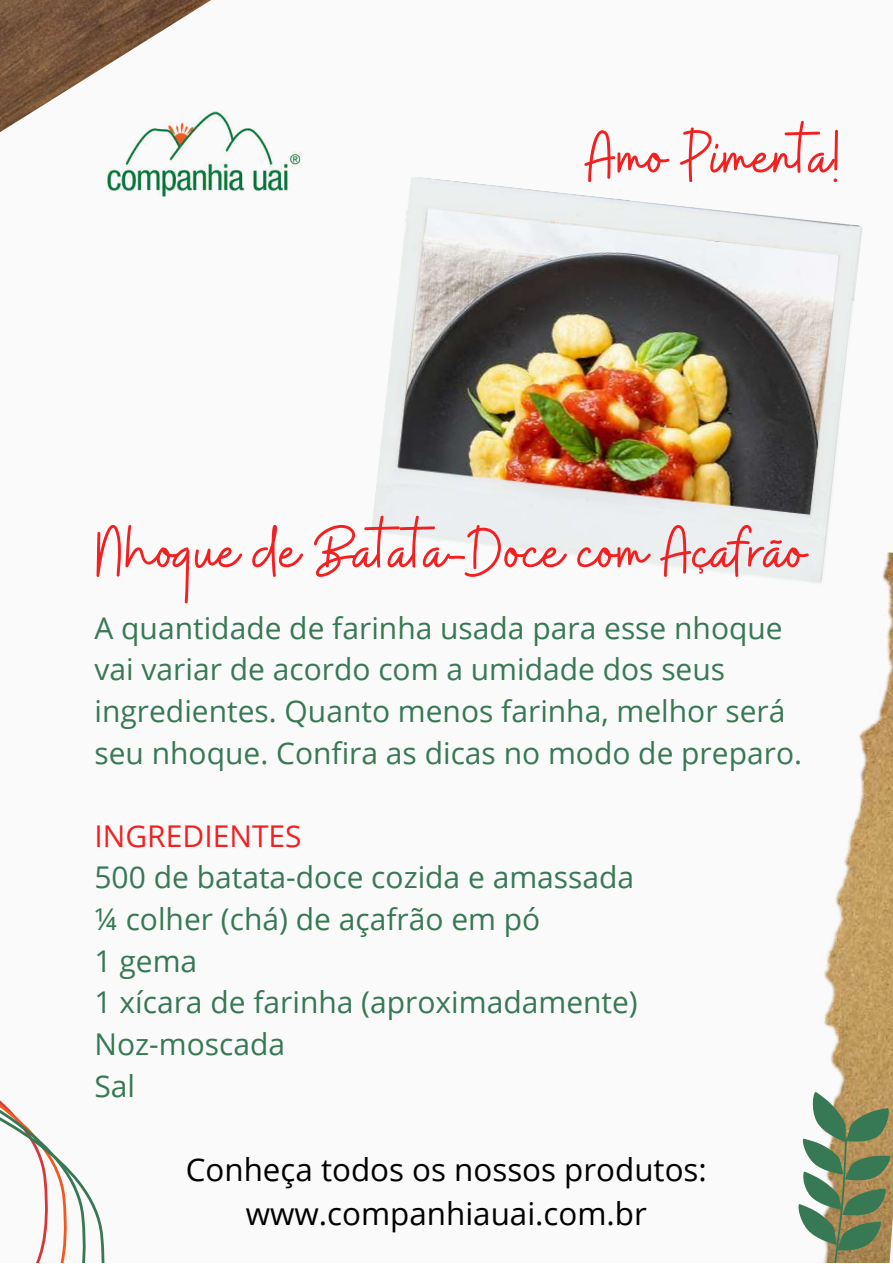
<style>
.page{position:relative;width:893px;height:1264px;background:#fff}
.page>*{position:absolute;margin:0;border:0;box-sizing:border-box;transform-origin:0 0}
.t1{font:72.3px "Buffalo";color:#f22020}
.t2{font:31.35px/43.8px "Open Sans";color:#000;text-align:center}
.t3{font:30px/41.5px "Open Sans";color:#377954}
.t4{font:30px "Open Sans";color:#f22020}
</style>
<div class="page">
<div style="left:0;top:0;width:892px;height:1262px;background:#fafafa"></div>
<img style="left:106px;top:151px;width:196px;height:46px">
<img style="left:824px;top:552px;width:68px;height:538px">
<img style="left:0;top:0;width:272px;height:163px">
<svg style="left:798px;top:1090px;width:94px;height:172px"></svg>
<svg style="left:0;top:1100px;width:105px;height:162px"></svg>
<img style="left:372px;top:177px;width:490px;height:408px">
<h1 class="t1" style="left:585px;top:110px;width:256px">Amo Pimenta!</h1>
<h1 class="t1" style="left:96px;top:504px;width:710px">Nhoque de Batata-Doce com Açafrão</h1>
<p class="t3" style="left:94px;top:606px;width:709px">A quantidade de farinha usada para esse nhoque vai variar de acordo com a umidade dos seus ingredientes. Quanto menos farinha, melhor será seu nhoque. Confira as dicas no modo de preparo.</p>
<p class="t4" style="left:94px;top:814px;width:209px">INGREDIENTES</p>
<p class="t3" style="left:94px;top:856px;width:544px">500 de batata-doce cozida e amassada ¼ colher (chá) de açafrão em pó<br>1 gema<br>1 xícara de farinha (aproximadamente)<br>Noz-moscada<br>Sal</p>
<p class="t2" style="left:186px;top:1146px;width:522px">Conheça todos os nossos produtos: www.companhiauai.com.br</p>
</div>
